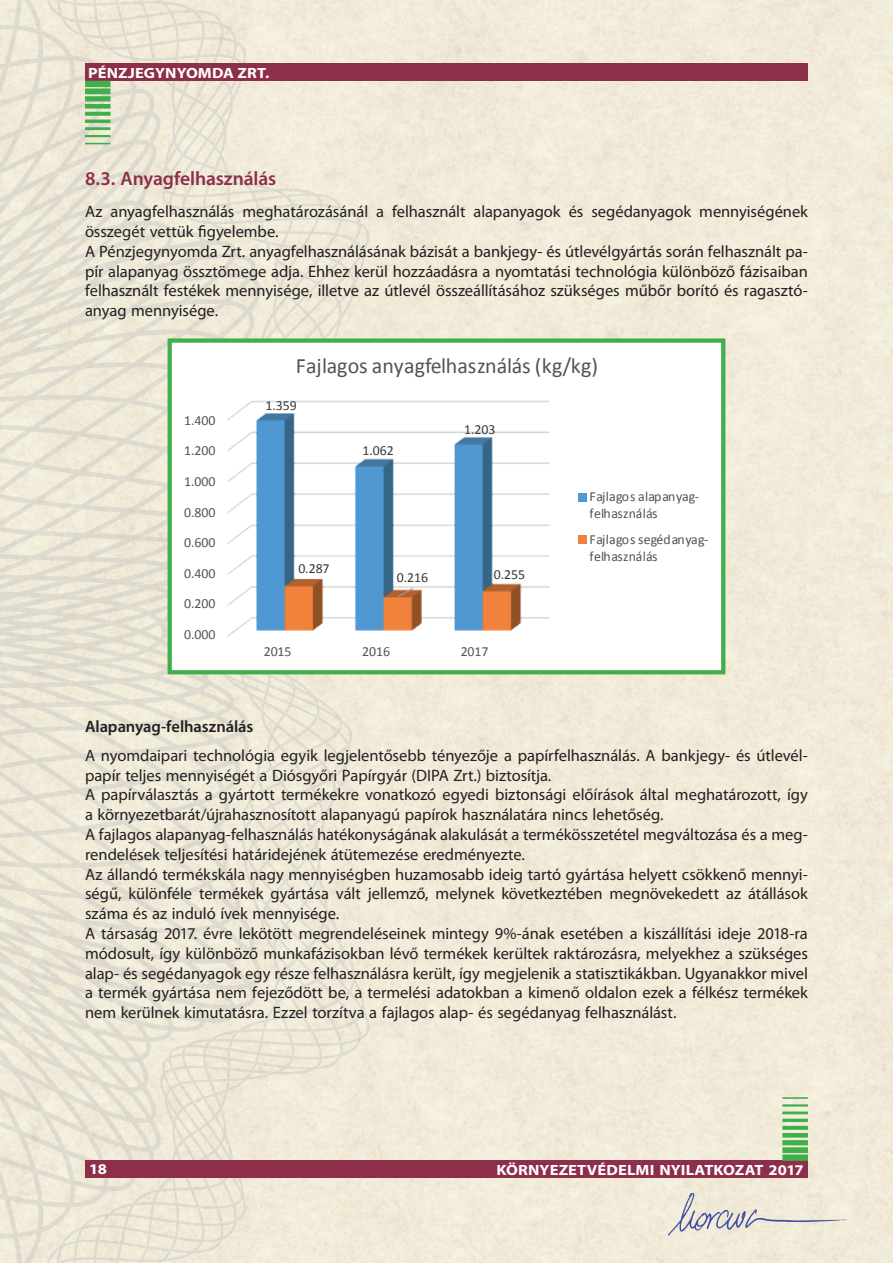
<style>
.page{position:relative;width:893px;height:1263px;background:#fff}
.page>*{position:absolute;margin:0;border:0;box-sizing:border-box;transform-origin:0 0}
.t1{font:21.9px "Calibri";letter-spacing:-.005em;color:#515455}
.t2{font:600 19.5px "Myriad Pro";letter-spacing:-.005em;color:#8d2e4a}
.t3{font:16.5px/19.8px "Myriad Pro";letter-spacing:-.005em;color:#231f20}
.t4{font:600 16.5px "Myriad Pro";letter-spacing:-.005em;color:#231f20}
.t5{font:700 14.85px "Myriad Pro";letter-spacing:.005em;color:#fff;scale:1.11 1}
.t6{font:13.8px/17px "Calibri";letter-spacing:.02em;color:#515455}
.t7{font:13.8px "Calibri";letter-spacing:-.005em;color:#515455}
.t8{font:13.8px "Calibri";letter-spacing:-.005em;color:#36393c}
</style>
<div class="page">
<img style="left:0;top:0;width:893px;height:1263px">
<div style="left:85px;top:64px;width:723px;height:17px;background:#8d2e4a"></div>
<div style="left:85px;top:1161px;width:723px;height:17px;background:#8d2e4a"></div>
<div style="left:85px;top:81px;width:26px;height:6px;background:#40ae49"></div>
<div style="left:85px;top:88px;width:26px;height:6px;background:#40ae49"></div>
<div style="left:85px;top:96px;width:26px;height:5px;background:#40ae49"></div>
<div style="left:85px;top:104px;width:26px;height:5px;background:#40ae49"></div>
<svg style="left:85px;top:112px;width:26px;height:4px"></svg>
<hr style="left:85px;top:120px;width:26px;height:3px;background:#40ae49">
<hr style="left:85px;top:127px;width:26px;height:3px;background:#40ae49">
<hr style="left:85px;top:135px;width:26px;height:2px;background:#40ae49">
<svg style="left:85px;top:143px;width:26px;height:1px"></svg>
<div style="left:782px;top:1154px;width:26px;height:7px;background:#40ae49"></div>
<div style="left:782px;top:1147px;width:26px;height:6px;background:#40ae49"></div>
<div style="left:782px;top:1140px;width:26px;height:5px;background:#40ae49"></div>
<hr style="left:782px;top:1133px;width:26px;height:4px;background:#40ae49">
<svg style="left:782px;top:1126px;width:26px;height:4px"></svg>
<hr style="left:782px;top:1119px;width:26px;height:3px;background:#40ae49">
<hr style="left:782px;top:1111px;width:26px;height:3px;background:#40ae49">
<hr style="left:782px;top:1104px;width:26px;height:2px;background:#40ae49">
<hr style="left:782px;top:1097px;width:26px;height:2px;background:#40ae49">
<svg style="left:173px;top:343px;width:547px;height:326px"></svg>
<div style="left:168px;top:338px;width:557px;height:336px;border:4px solid #40ae49"></div>
<img style="left:666px;top:1191px;width:189px;height:48px">
<p class="t5" style="left:88px;top:64px;width:165px">PÉNZJEGYNYOMDA ZRT.</p>
<p class="t2" style="left:85px;top:167px;width:193px">8.3. Anyagfelhasználás</p>
<p class="t3" style="left:85px;top:201px;width:724px">Az anyagfelhasználás meghatározásánál a felhasznált alapanyagok és segédanyagok mennyiségének összegét vettük figyelembe.<br>A Pénzjegynyomda Zrt. anyagfelhasználásának bázisát a bankjegy- és útlevélgyártás során felhasznált pa&shy;pír alapanyag össztömege adja. Ehhez kerül hozzáadásra a nyomtatási technológia különböző fázisaiban felhasznált festékek mennyisége, illetve az útlevél összeállításához szükséges műbőr borító és ragasztó&shy;anyag mennyisége.</p>
<h1 class="t1" style="left:296px;top:352px;width:304px">Fajlagos anyagfelhasználás (kg/kg)</h1>
<p class="t7" style="left:184px;top:411px;width:33px">1.400</p>
<p class="t7" style="left:184px;top:442px;width:33px">1.200</p>
<p class="t7" style="left:184px;top:473px;width:33px">1.000</p>
<p class="t7" style="left:184px;top:503px;width:33px">0.800</p>
<p class="t7" style="left:184px;top:534px;width:33px">0.600</p>
<p class="t7" style="left:184px;top:565px;width:33px">0.400</p>
<p class="t7" style="left:184px;top:595px;width:33px">0.200</p>
<p class="t7" style="left:184px;top:626px;width:33px">0.000</p>
<p class="t8" style="left:266px;top:397px;width:33px">1.359</p>
<p class="t8" style="left:362px;top:442px;width:33px">1.062</p>
<p class="t8" style="left:464px;top:421px;width:33px">1.203</p>
<p class="t8" style="left:298px;top:559px;width:33px">0.287</p>
<p class="t8" style="left:397px;top:569px;width:33px">0.216</p>
<p class="t8" style="left:494px;top:566px;width:33px">0.255</p>
<p class="t7" style="left:264px;top:643px;width:29px">2015</p>
<p class="t7" style="left:362px;top:643px;width:29px">2016</p>
<p class="t7" style="left:461px;top:643px;width:29px">2017</p>
<p class="t6" style="left:590px;top:487px;width:111px">Fajlagos alapanyag&shy;felhasználás</p>
<p class="t6" style="left:590px;top:530px;width:120px">Fajlagos segédanyag&shy;felhasználás</p>
<p class="t4" style="left:85px;top:717px;width:170px">Alapanyag-felhasználás</p>
<p class="t3" style="left:85px;top:745px;width:724px">A nyomdaipari technológia egyik legjelentősebb tényezője a papírfelhasználás. A bankjegy- és útlevél&shy;papír teljes mennyiségét a Diósgyőri Papírgyár (DIPA Zrt.) biztosítja.<br>A papírválasztás a gyártott termékekre vonatkozó egyedi biztonsági előírások által meghatározott, így a környezetbarát/újrahasznosított alapanyagú papírok használatára nincs lehetőség.<br>A fajlagos alapanyag-felhasználás hatékonyságának alakulását a termékösszetétel megváltozása és a meg&shy;rendelések teljesítési határidejének átütemezése eredményezte.<br>Az állandó termékskála nagy mennyiségben huzamosabb ideig tartó gyártása helyett csökkenő mennyi&shy;ségű, különféle termékek gyártása vált jellemző, melynek következtében megnövekedett az átállások száma és az induló ívek mennyisége.<br>A társaság 2017. évre lekötött megrendeléseinek mintegy 9%-ának esetében a kiszállítási ideje 2018-ra módosult, így különböző munkafázisokban lévő termékek kerültek raktározásra, melyekhez a szükséges alap- és segédanyagok egy része felhasználásra került, így megjelenik a statisztikákban. Ugyanakkor mivel a termék gyártása nem fejeződött be, a termelési adatokban a kimenő oldalon ezek a félkész termékek nem kerülnek kimutatásra. Ezzel torzítva a fajlagos alap- és segédanyag felhasználást.</p>
<p class="t5" style="left:89px;top:1161px;width:17px">18</p>
<p class="t5" style="left:496px;top:1161px;width:278px">KÖRNYEZETVÉDELMI NYILATKOZAT 2017</p>
</div>
